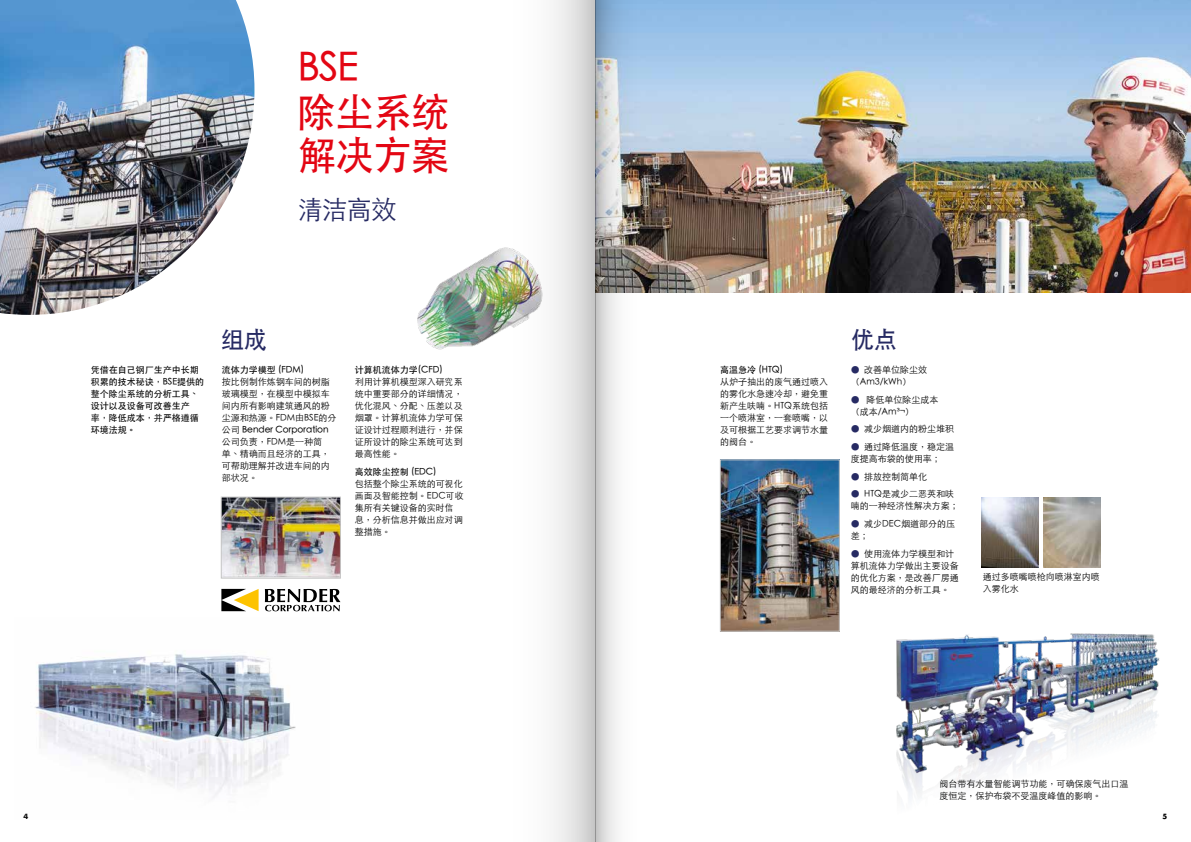
<style>
.page{position:relative;width:1191px;height:842px;background:#fff}
.page>*{position:absolute;margin:0;border:0;box-sizing:border-box;transform-origin:0 0}
.t1{font:500 40px/43px "ST Heiti TC";letter-spacing:-.02em;color:#e30613;scale:.96 1}
.t2{font:300 26px "ST Heiti TC";color:#262a63;scale:.96 1}
.t3{font:500 24px "ST Heiti TC";color:#262a63;scale:.96 1}
.t4{font:300 9px/12px "ST Heiti TC";color:#000}
.t5{font:500 9px/12px "ST Heiti TC";color:#000}
.t6{font:700 7px "Futura";color:#000}
.s1{font-weight:500}
.s2{color:#262a63}
</style>
<div class="page">
<img style="left:669px;top:0;width:522px;height:293px">
<img style="left:0;top:0;width:254px;height:315px">
<img style="left:722px;top:462px;width:115px;height:167px">
<div style="left:720px;top:460px;width:119px;height:171px;border:1px solid #c6c6c6"></div>
<img style="left:417px;top:279px;width:31px;height:71px">
<img style="left:223px;top:499px;width:115px;height:77px">
<div style="left:221px;top:497px;width:119px;height:81px;border:1px solid #c6c6c6"></div>
<img style="left:896px;top:633px;width:264px;height:150px">
<img style="left:1043px;top:497px;width:57px;height:70px">
<img style="left:981px;top:497px;width:57px;height:70px">
<img style="left:35px;top:654px;width:261px;height:144px">
<svg style="left:221px;top:589px;width:38px;height:22px"></svg>
<svg style="left:265px;top:589px;width:75px;height:22px"></svg>
<svg style="left:595px;top:0;width:74px;height:842px"></svg>
<svg style="left:448px;top:0;width:147px;height:842px"></svg>
<h1 class="t1" style="left:298px;top:47px;width:160px">BSE<br>除尘系统解决方案</h1>
<h2 class="t2" style="left:298px;top:187px;width:104px">清洁高效</h2>
<p class="t5" style="left:91px;top:363px;width:115px">凭借在自己钢厂生产中长期积累的技术秘诀，BSE提供的整个除尘系统的分析工具、设计以及设备可改善生产<br>率，降低成本，并严格遵循环境法规。</p>
<h3 class="t3" style="left:221px;top:326px;width:49px">组成</h3>
<h3 class="t3" style="left:851px;top:326px;width:49px">优点</h3>
<p class="t5" style="left:720px;top:364px;width:64px">高温急冷 (HTQ)</p>
<p class="t4" style="left:720px;top:375px;width:109px;text-align:justify">从炉子抽出的废气通过喷入的雾化水急速冷却，避免重新产生呋喃。HTQ系统包括一个喷淋室，一套喷嘴，以及可根据工艺要求调节水量的阀台。</p>
<p class="t5" style="left:355px;top:363px;width:90px">计算机流体力学(CFD)</p>
<p class="t4" style="left:355px;top:375px;width:109px;text-align:justify">利用计算机模型深入研究系统中重要部分的详细情况，优化混风、分配、压差以及烟罩。计算机流体力学可保证设计过程顺利进行，并保证所设计的除尘系统可达到最高性能。</p>
<p class="t5" style="left:355px;top:465px;width:83px">高效除尘控制 (EDC)</p>
<p class="t4" style="left:355px;top:476px;width:110px">包括整个除尘系统的可视化画面及智能控制。EDC可收集所有关键设备的实时信息，分析信息并做出应对调整措施。</p>
<p class="t5" style="left:222px;top:364px;width:84px">流体力学模型 (FDM)</p>
<p class="t4" style="left:222px;top:375px;width:116px">按比例制作炼钢车间的树脂玻璃模型，在模型中模拟车间内所有影响建筑通风的粉尘源和热源。FDM由BSE的分公司 <span class="s1">Bender Corporation</span>公司负责，FDM是一种简<br>单、精确而且经济的工具，可帮助理解并改进车间的内部状况。</p>
<p class="t4" style="left:850px;top:363px;width:78px"><span class="s2">●</span> 改善单位除尘效（Am3/kWh）</p>
<p class="t4" style="left:850px;top:392px;width:89px"><span class="s2">●</span> 降低单位除尘成本（成本/Am³¬）</p>
<p class="t4" style="left:850px;top:422px;width:105px"><span class="s2">●</span> 减少烟道内的粉尘堆积</p>
<p class="t4" style="left:850px;top:440px;width:105px"><span class="s2">●</span> 通过降低温度，稳定温度提高布袋的使用率；</p>
<p class="t4" style="left:850px;top:469px;width:78px"><span class="s2">●</span> 排放控制简单化</p>
<p class="t4" style="left:850px;top:487px;width:109px"><span class="s2">●</span> HTQ是减少二恶英和呋喃的一种经济性解决方案；</p>
<p class="t4" style="left:850px;top:517px;width:106px"><span class="s2">●</span> 减少DEC烟道部分的压差；</p>
<p class="t4" style="left:850px;top:546px;width:109px"><span class="s2">●</span> 使用流体力学模型和计算机流体力学做出主要设备的优化方案，是改善厂房通风的最经济的分析工具。</p>
<p class="t4" style="left:982px;top:569px;width:118px">通过多喷嘴喷枪向喷淋室内喷入雾化水</p>
<p class="t4" style="left:939px;top:777px;width:190px">阀台带有水量智能调节功能，可确保废气出口温度恒定，保护布袋不受温度峰值的影响。</p>
<p class="t6" style="left:24px;top:812px;width:6px">4</p>
<p class="t6" style="left:1162px;top:812px;width:6px">5</p>
</div>
